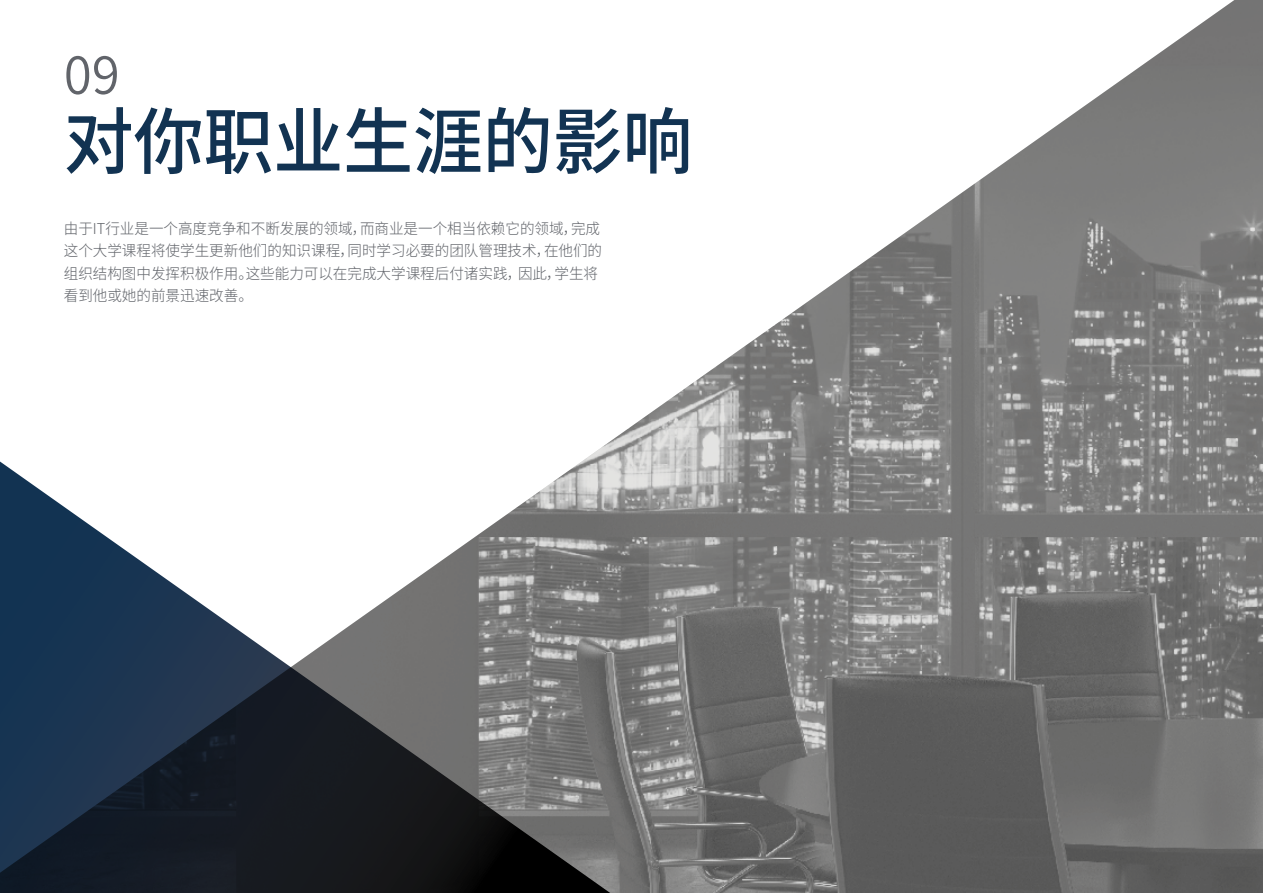
<style>
.page{position:relative;width:1263px;height:893px;background:#fff}
.page>*{position:absolute;margin:0;border:0;box-sizing:border-box;transform-origin:0 0}
.t1{font:500 72px "Source Han Sans CN";color:#123352}
.t2{font:52.5px "Source Han Sans CN";color:#61646a}
.t3{font:300 15px/22.5px "Source Han Sans CN";color:#61646a}
</style>
<div class="page">
<img style="left:604px;top:0;width:659px;height:893px">
<svg style="left:0;top:446px;width:640px;height:447px"></svg>
<h2 class="t2" style="left:64px;top:45px;width:57px">09</h2>
<h1 class="t1" style="left:64px;top:101px;width:630px">对你职业生涯的影响</h1>
<p class="t3" style="left:64px;top:217px;width:540px">由于IT行业是一个高度竞争和不断发展的领域，而商业是一个相当依赖它的领域，完成这个大学课程将使学生更新他们的知识课程，同时学习必要的团队管理技术，在他们的组织结构图中发挥积极作用。这些能力可以在完成大学课程后付诸实践，因此，学生将看到他或她的前景迅速改善。</p>
</div>
